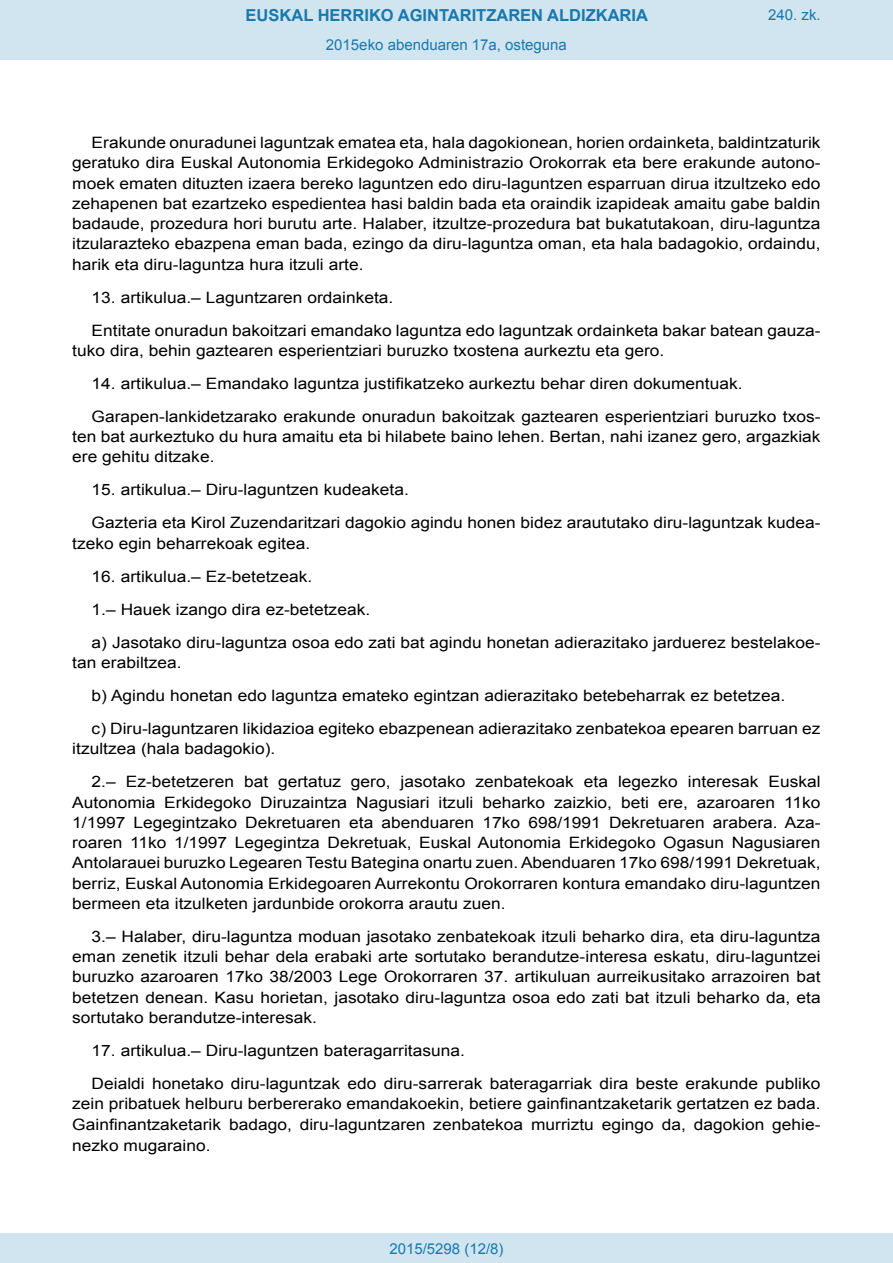
<style>
.page{position:relative;width:893px;height:1263px;background:#fff}
.page>*{position:absolute;margin:0;border:0;box-sizing:border-box;transform-origin:0 0}
.t1{font:700 16.5px "Arial";color:#1879ad}
.BOPVDetalle{font:15.6px/20.2px "Arial";color:#000;text-align:justify;scale:1.11 1}
.Paginacion_Centro{font:15px "Arial";color:#1879ad}
</style>
<div class="page">
<div style="left:0;top:0;width:893px;height:60px;background:#d0e5f0"></div>
<div style="left:0;top:1233px;width:893px;height:30px;background:#d0e5f0"></div>
<p class="t1" style="left:246px;top:4px;width:404px">EUSKAL HERRIKO AGINTARITZAREN ALDIZKARIA</p>
<p class="Paginacion_Centro" style="left:326px;top:35px;width:243px">2015eko abenduaren 17a, osteguna</p>
<p class="Paginacion_Centro" style="left:768px;top:5px;width:54px">240. zk.</p>
<p class="BOPVDetalle" style="left:72px;top:133px;width:676px;text-indent:19px">Erakunde onuradunei laguntzak ematea eta, hala dagokionean, horien ordainketa, baldintzaturik geratuko dira Euskal Autonomia Erkidegoko Administrazio Orokorrak eta bere erakunde autono&shy;moek ematen dituzten izaera bereko laguntzen edo diru-laguntzen esparruan dirua itzultzeko edo zehapenen bat ezartzeko espedientea hasi baldin bada eta oraindik izapideak amaitu gabe baldin badaude, prozedura hori burutu arte. Halaber, itzultze-prozedura bat bukatutakoan, diru-laguntza itzularazteko ebazpena eman bada, ezingo da diru-laguntza oman, eta hala badagokio, ordaindu, harik eta diru-laguntza hura itzuli arte.</p>
<p class="BOPVDetalle" style="left:92px;top:287px;width:273px">13. artikulua.– Laguntzaren ordainketa.</p>
<p class="BOPVDetalle" style="left:72px;top:320px;width:676px;text-indent:19px">Entitate onuradun bakoitzari emandako laguntza edo laguntzak ordainketa bakar batean gauza&shy;tuko dira, behin gaztearen esperientziari buruzko txostena aurkeztu eta gero.</p>
<p class="BOPVDetalle" style="left:92px;top:373px;width:588px">14. artikulua.– Emandako laguntza justifikatzeko aurkeztu behar diren dokumentuak.</p>
<p class="BOPVDetalle" style="left:72px;top:406px;width:676px;text-indent:19px">Garapen-lankidetzarako erakunde onuradun bakoitzak gaztearen esperientziari buruzko txos&shy;ten bat aurkeztuko du hura amaitu eta bi hilabete baino lehen. Bertan, nahi izanez gero, argazkiak ere gehitu ditzake.</p>
<p class="BOPVDetalle" style="left:92px;top:480px;width:287px">15. artikulua.– Diru-laguntzen kudeaketa.</p>
<p class="BOPVDetalle" style="left:72px;top:513px;width:676px;text-indent:19px">Gazteria eta Kirol Zuzendaritzari dagokio agindu honen bidez araututako diru-laguntzak kudea&shy;tzeko egin beharrekoak egitea.</p>
<p class="BOPVDetalle" style="left:92px;top:566px;width:200px">16. artikulua.– Ez-betetzeak.</p>
<p class="BOPVDetalle" style="left:92px;top:599px;width:252px">1.– Hauek izango dira ez-betetzeak.</p>
<p class="BOPVDetalle" style="left:72px;top:632px;width:676px;text-indent:19px">a) Jasotako diru-laguntza osoa edo zati bat agindu honetan adierazitako jarduerez bestelakoe&shy;tan erabiltzea.</p>
<p class="BOPVDetalle" style="left:92px;top:685px;width:626px">b) Agindu honetan edo laguntza emateko egintzan adierazitako betebeharrak ez betetzea.</p>
<p class="BOPVDetalle" style="left:72px;top:718px;width:676px;text-indent:19px">c) Diru-laguntzaren likidazioa egiteko ebazpenean adierazitako zenbatekoa epearen barruan ez itzultzea (hala badagokio).</p>
<p class="BOPVDetalle" style="left:72px;top:772px;width:676px;text-indent:19px">2.– Ez-betetzeren bat gertatuz gero, jasotako zenbatekoak eta legezko interesak Euskal Autonomia Erkidegoko Diruzaintza Nagusiari itzuli beharko zaizkio, beti ere, azaroaren 11ko 1/1997 Legegintzako Dekretuaren eta abenduaren 17ko 698/1991 Dekretuaren arabera. Aza&shy;roaren 11ko 1/1997 Legegintza Dekretuak, Euskal Autonomia Erkidegoko Ogasun Nagusiaren Antolarauei buruzko Legearen Testu Bategina onartu zuen. Abenduaren 17ko 698/1991 Dekretuak, berriz, Euskal Autonomia Erkidegoaren Aurrekontu Orokorraren kontura emandako diru-laguntzen bermeen eta itzulketen jardunbide orokorra arautu zuen.</p>
<p class="BOPVDetalle" style="left:72px;top:926px;width:676px;text-indent:19px">3.– Halaber, diru-laguntza moduan jasotako zenbatekoak itzuli beharko dira, eta diru-laguntza eman zenetik itzuli behar dela erabaki arte sortutako berandutze-interesa eskatu, diru-laguntzei buruzko azaroaren 17ko 38/2003 Lege Orokorraren 37. artikuluan aurreikusitako arrazoiren bat betetzen denean. Kasu horietan, jasotako diru-laguntza osoa edo zati bat itzuli beharko da, eta sortutako berandutze-interesak.</p>
<p class="BOPVDetalle" style="left:92px;top:1040px;width:338px">17. artikulua.– Diru-laguntzen bateragarritasuna.</p>
<p class="BOPVDetalle" style="left:72px;top:1073px;width:676px;line-height:20.7px;text-indent:19px">Deialdi honetako diru-laguntzak edo diru-sarrerak bateragarriak dira beste erakunde publiko zein pribatuek helburu berbererako emandakoekin, betiere gainfinantzaketarik gertatzen ez bada.<br>Gainfinantzaketarik badago, diru-laguntzaren zenbatekoa murriztu egingo da, dagokion gehie&shy;nezko mugaraino.</p>
<p class="Paginacion_Centro" style="left:389px;top:1238px;width:116px">2015/5298 (12/8)</p>
</div>
